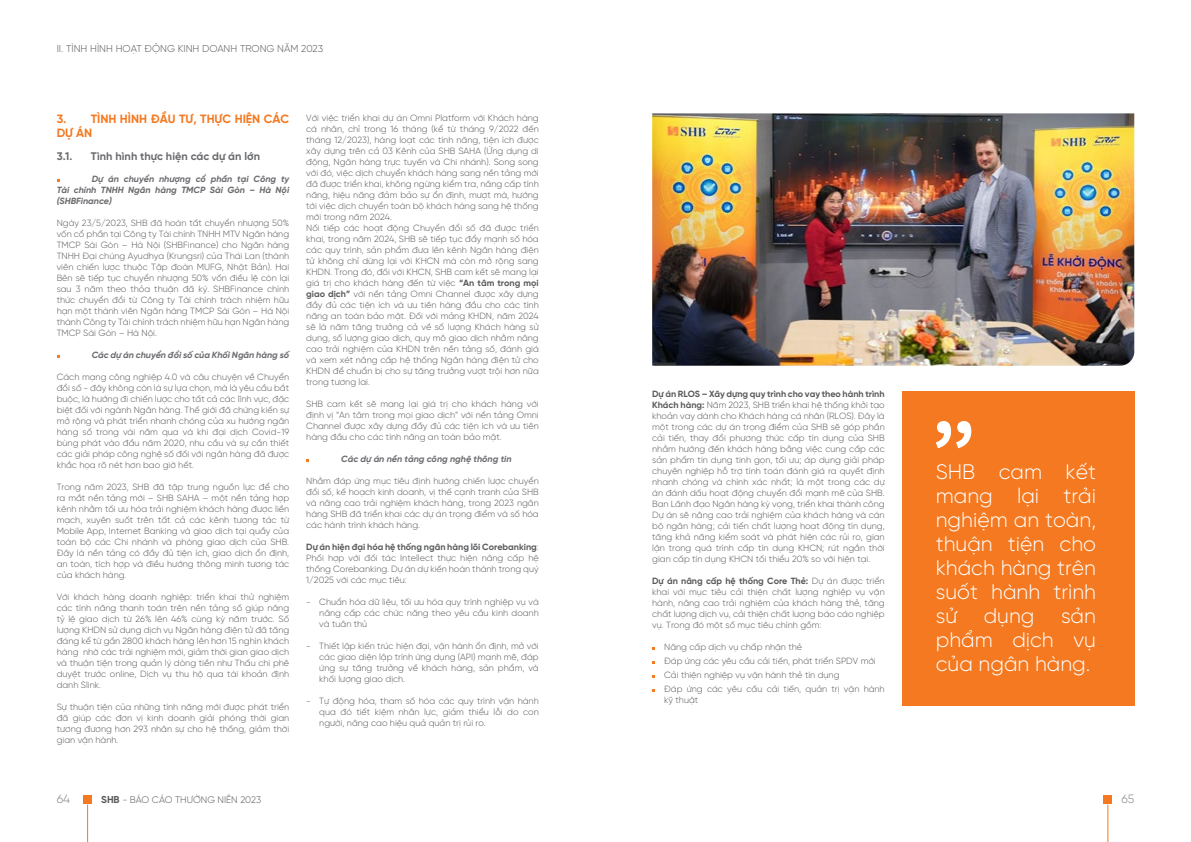
<style>
.page{position:relative;width:1191px;height:842px;background:#fff}
.page>*{position:absolute;margin:0;border:0;box-sizing:border-box;transform-origin:0 0}
.t1{font:300 21px/24px "SVN Gilroy";color:#fff;text-align:justify}
.t2{font:700 12px/14px "SVN Gilroy";color:#f47920}
.t3{font:300 12px "SVN Gilroy";color:#808285}
.t4{font:700 11px "SVN Gilroy";letter-spacing:.005em;color:#696a6d}
.t5{font:300 10px "SVN Gilroy";color:#58595b}
.t6{font:300 9.5px "SVN Gilroy";color:#58595b}
.t7{font:300 9px/11px "SVN Gilroy";color:#58595b;text-align:justify}
.t8{font:italic 700 9px/11px "SVN Gilroy";color:#696a6d;text-align:justify}
.s1{font-weight:700}
.s2{font-weight:700;font-size:10px}
</style>
<div class="page">
<div style="left:1102px;top:795px;width:9px;height:8px;background:#f47920"></div>
<div style="left:83px;top:795px;width:9px;height:8px;background:#f47920"></div>
<hr style="left:87px;top:804px;width:1px;height:38px;background:#f47920">
<hr style="left:1107px;top:804px;width:1px;height:38px;background:#f47920">
<img style="left:652px;top:113px;width:482px;height:253px">
<div style="left:901px;top:391px;width:233px;height:315px;background:#f47920"></div>
<svg style="left:935px;top:421px;width:36px;height:27px"></svg>
<p class="t5" style="left:57px;top:42px;width:268px">II. TÌNH HÌNH HOẠT ĐỘNG KINH DOANH TRONG NĂM 2023</p>
<h2 class="t2" style="left:57px;top:111px;width:234px">3. TÌNH HÌNH ĐẦU TƯ, THỰC HIỆN CÁC<br>DỰ ÁN</h2>
<p class="t4" style="left:57px;top:148px;width:17px">3.1.</p>
<p class="t4" style="left:91px;top:148px;width:171px">Tình hình thực hiện các dự án lớn</p>
<p class="t8" style="left:57px;top:173px;width:234px;text-indent:35px">Dự án chuyển nhượng cổ phần tại Công ty Tài chính TNHH Ngân hàng TMCP Sài Gòn – Hà Nội (SHBFinance)</p>
<p class="t7" style="left:57px;top:217px;width:234px">Ngày 23/5/2023, SHB đã hoàn tất chuyển nhượng 50% vốn cổ phần tại Công ty Tài chính TNHH MTV Ngân hàng TMCP Sài Gòn – Hà Nội (SHBFinance) cho Ngân hàng TNHH Đại chúng Ayudhya (Krungsri) của Thái Lan (thành viên chiến lược thuộc Tập đoàn MUFG, Nhật Bản). Hai Bên sẽ tiếp tục chuyển nhượng 50% vốn điều lệ còn lại sau 3 năm theo thỏa thuận đã ký. SHBFinance chính thức chuyển đổi từ Công ty Tài chính trách nhiệm hữu hạn một thành viên Ngân hàng TMCP Sài Gòn – Hà Nội thành Công ty Tài chính trách nhiệm hữu hạn Ngân hàng TMCP Sài Gòn – Hà Nội.</p>
<p class="t8" style="left:92px;top:349px;width:199px">Các dự án chuyển đổi số của Khối Ngân hàng số</p>
<p class="t7" style="left:57px;top:371px;width:234px">Cách mạng công nghiệp 4.0 và câu chuyện về Chuyển đổi số - đây không còn là sự lựa chọn, mà là yêu cầu bắt buộc, là hướng đi chiến lược cho tất cả các lĩnh vực, đặc biệt đối với ngành Ngân hàng. Thế giới đã chứng kiến sự mở rộng và phát triển nhanh chóng của xu hướng ngân hàng số trong vài năm qua và khi đại dịch Covid-19 bùng phát vào đầu năm 2020, nhu cầu và sự cần thiết các giải pháp công nghệ số đối với ngân hàng đã được khắc họa rõ nét hơn bao giờ hết.</p>
<p class="t7" style="left:57px;top:481px;width:234px">Trong năm 2023, SHB đã tập trung nguồn lực để cho ra mắt nền tảng mới – SHB SAHA – một nền tảng hợp kênh nhằm tối ưu hóa trải nghiệm khách hàng được liền mạch, xuyên suốt trên tất cả các kênh tương tác từ Mobile App, Internet Banking và giao dịch tại quầy của toàn bộ các Chi nhánh và phòng giao dịch của SHB.<br>Đây là nền tảng có đầy đủ tiện ích, giao dịch ổn định, an toàn, tích hợp và điều hướng thông minh tương tác của khách hàng.</p>
<p class="t7" style="left:57px;top:591px;width:234px">Với khách hàng doanh nghiệp: triển khai thử nghiệm các tính năng thanh toán trên nền tảng số giúp nâng tỷ lệ giao dịch từ 26% lên 46% cùng kỳ năm trước. Số lượng KHDN sử dụng dịch vụ Ngân hàng điện tử đã tăng đáng kể từ gần 2800 khách hàng lên hơn 15 nghìn khách hàng nhờ các trải nghiệm mới, giảm thời gian giao dịch và thuận tiện trong quản lý dòng tiền như Thấu chi phê duyệt trước online, Dịch vụ thu hộ qua tài khoản định danh Slink.</p>
<p class="t7" style="left:57px;top:701px;width:234px">Sự thuận tiện của những tính năng mới được phát triển đã giúp các đơn vị kinh doanh giải phóng thời gian tương đương hơn 293 nhân sự cho hệ thống, giảm thời gian vận hành.</p>
<p class="t7" style="left:306px;top:111px;width:234px;text-align:left">Với việc triển khai dự án Omni Platform với Khách hàng cá nhân, chỉ trong 16 tháng (kể từ tháng 9/2022 đến tháng 12/2023), hàng loạt các tính năng, tiện ích được xây dựng trên cả 03 Kênh của SHB SAHA (Ứng dụng di động, Ngân hàng trực tuyến và Chi nhánh). Song song với đó, việc dịch chuyển khách hàng sang nền tảng mới đã được triển khai, không ngừng kiểm tra, nâng cấp tính năng, hiệu năng đảm bảo sự ổn định, mượt mà, hướng tới việc dịch chuyển toàn bộ khách hàng sang hệ thống mới trong năm 2024.<br>Nối tiếp các hoạt động Chuyển đổi số đã được triển khai, trong năm 2024, SHB sẽ tiếp tục đẩy mạnh số hóa các quy trình, sản phẩm đưa lên kênh Ngân hàng điện tử không chỉ dừng lại với KHCN mà còn mở rộng sang KHDN. Trong đó, đối với KHCN, SHB cam kết sẽ mang lại giá trị cho khách hàng đến từ việc <span class="s1">“An tâm trong mọi giao dịch”</span> với nền tảng Omni Channel được xây dựng đầy đủ các tiện ích và ưu tiên hàng đầu cho các tính năng an toàn bảo mật. Đối với mảng KHDN, năm 2024 sẽ là năm tăng trưởng cả về số lượng Khách hàng sử dụng, số lượng giao dịch, quy mô giao dịch nhằm nâng cao trải nghiệm của KHDN trên nền tảng số, đánh giá và xem xét nâng cấp hệ thống Ngân hàng điện tử cho KHDN để chuẩn bị cho sự tăng trưởng vượt trội hơn nữa trong tương lai.</p>
<p class="t7" style="left:306px;top:397px;width:234px">SHB cam kết sẽ mang lại giá trị cho khách hàng với định vị “An tâm trong mọi giao dịch” với nền tảng Omni Channel được xây dựng đầy đủ các tiện ích và ưu tiên hàng đầu cho các tính năng an toàn bảo mật.</p>
<p class="t8" style="left:341px;top:452px;width:172px">Các dự án nền tảng công nghệ thông tin</p>
<p class="t7" style="left:306px;top:474px;width:234px">Nhằm đáp ứng mục tiêu định hướng chiến lược chuyển đổi số, kế hoạch kinh doanh, vị thế cạnh tranh của SHB và nâng cao trải nghiệm khách hàng, trong 2023 ngân hàng SHB đã triển khai các dự án trọng điểm và số hóa các hành trình khách hàng.</p>
<p class="t7" style="left:306px;top:540px;width:234px"><span class="s1">Dự án hiện đại hóa hệ thống ngân hàng lõi Corebanking</span>:<br>Phối hợp với đối tác Intellect thực hiện nâng cấp hệ thống Corebanking. Dự án dự kiến hoàn thành trong quý 1/2025 với các mục tiêu:</p>
<p class="t7" style="left:319px;top:595px;width:221px;text-indent:-13px">- Chuẩn hóa dữ liệu, tối ưu hóa quy trình nghiệp vụ và nâng cấp các chức năng theo yêu cầu kinh doanh và tuân thủ</p>
<p class="t7" style="left:319px;top:639px;width:221px;text-indent:-13px">- Thiết lập kiến trúc hiện đại, vận hành ổn định, mở với các giao diện lập trình ứng dụng (API) mạnh mẽ, đáp ứng sự tăng trưởng về khách hàng, sản phẩm, và khối lượng giao dịch.</p>
<p class="t7" style="left:319px;top:694px;width:221px;text-indent:-13px">- Tự động hóa, tham số hóa các quy trình vận hành qua đó tiết kiệm nhân lực, giảm thiểu lỗi do con người, nâng cao hiệu quả quản trị rủi ro.</p>
<p class="t7" style="left:652px;top:387px;width:234px"><span class="s1">Dự án RLOS – Xây dựng quy trình cho vay theo hành trình Khách hàng:</span> Năm 2023, SHB triển khai hệ thống khởi tạo khoản vay dành cho Khách hàng cá nhân (RLOS). Đây là một trong các dự án trọng điểm của SHB sẽ góp phần cải tiến, thay đổi phương thức cấp tín dụng của SHB nhằm hướng đến khách hàng bằng việc cung cấp các sản phẩm tín dụng tinh gọn, tối ưu; áp dụng giải pháp chuyên nghiệp hỗ trợ tính toán đánh giá ra quyết định nhanh chóng và chính xác nhất; là một trong các dự án đánh dấu hoạt động chuyển đổi mạnh mẽ của SHB.<br>Ban Lãnh đạo Ngân hàng kỳ vọng, triển khai thành công Dự án sẽ nâng cao trải nghiệm của khách hàng và cán bộ ngân hàng; cải tiến chất lượng hoạt động tín dụng, tăng khả năng kiểm soát và phát hiện các rủi ro, gian lận trong quá trình cấp tín dụng KHCN; rút ngắn thời gian cấp tín dụng KHCN tối thiểu 20% so với hiện tại.</p>
<p class="t7" style="left:652px;top:574px;width:234px"><span class="s1">Dự án nâng cấp hệ thống Core Thẻ:</span> Dự án được triển khai với mục tiêu cải thiện chất lượng nghiệp vụ vận hành, nâng cao trải nghiệm của khách hàng thẻ, tăng chất lượng dịch vụ, cải thiện chất lượng báo cáo nghiệp vụ. Trong đó một số mục tiêu chính gồm:</p>
<p class="t7" style="left:664px;top:639px;width:222px;line-height:14px;text-align:left">Nâng cấp dịch vụ chấp nhận thẻ<br>Đáp ứng các yêu cầu cải tiến, phát triển SPDV mới Cải thiện nghiệp vụ vận hành thẻ tín dụng<br>Đáp ứng các yêu cầu cải tiến, quản trị vận hành</p>
<p class="t7" style="left:664px;top:694px;width:36px">kỹ thuật</p>
<h1 class="t1" style="left:935px;top:458px;width:162px">SHB cam kết mang lại trải nghiệm an toàn, thuận tiện cho khách hàng trên suốt hành trình sử</h1>
<h1 class="t1" style="left:935px;top:602px;width:162px;text-indent:125px">sản phẩm dịch vụ của ngân hàng.</h1>
<h1 class="t1" style="left:983px;top:602px;width:52px">dụng</h1>
<h2 class="t3" style="left:57px;top:791px;width:15px">64</h2>
<p class="t6" style="left:101px;top:793px;width:161px"><span class="s2">SHB</span> - BÁO CÁO THƯỜNG NIÊN 2023</p>
<h2 class="t3" style="left:1121px;top:791px;width:14px">65</h2>
</div>
